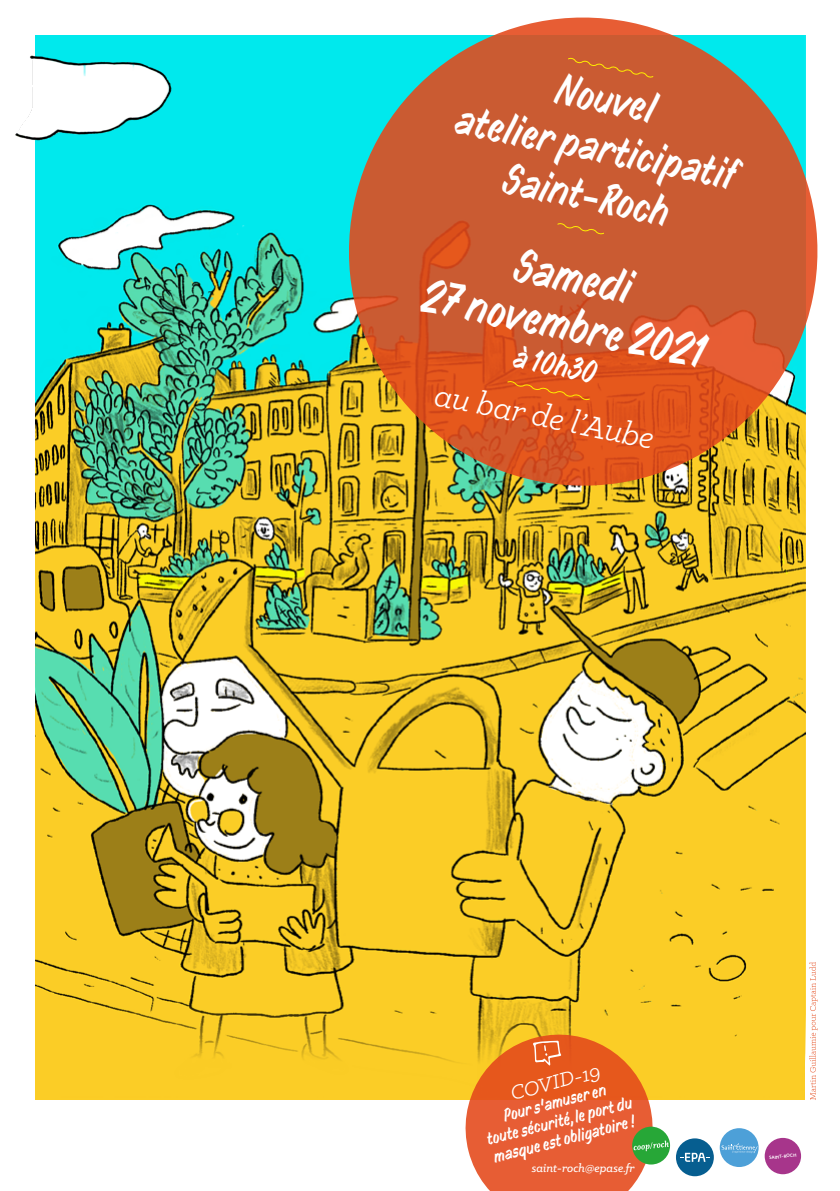
<style>
.page{position:relative;width:840px;height:1191px;background:#fff}
.page>*{position:absolute;margin:0;border:0;box-sizing:border-box;transform-origin:0 0}
.t1{font:41.8px/48.4px "Jaakko";color:#fff;text-align:center;scale:.96 1}
.t2{font:38.6px/49.2px "Jaakko";color:#fff;text-align:center;scale:.96 1}
.t3{font:italic 34px "Klinic Slab";color:#fff}
.t4{font:28.2px "Jaakko";color:#fff;scale:.96 1}
.t5{font:italic 22.2px "Klinic Slab";color:#fff}
.t6{font:15.8px/19px "Jaakko";color:#fff;text-align:center;scale:.96 1}
.t7{font:italic 500 12.4px "Klinic Slab";color:#fff}
.t8{font:700 4.6px "High Tide";color:#fff}
</style>
<div class="page">
<img style="left:35px;top:36px;width:770px;height:1061px">
<img style="left:15px;top:35px;width:167px;height:125px">
<svg style="left:328px;top:17px;width:490px;height:490px;background:#bb794a"></svg>
<svg style="left:564px;top:58px;width:90px;height:20px;background:#cc622f"></svg>
<svg style="left:553px;top:223px;width:52px;height:12px"></svg>
<svg style="left:503px;top:381px;width:87px;height:20px;background:#e45d1a"></svg>
<svg style="left:809px;top:962px;width:8px;height:138px"></svg>
<div style="left:764px;top:1137px;width:36px;height:37px;background:#a7358b;border-radius:50%"></div>
<svg style="left:455px;top:1024px;width:213px;height:167px;background:#e6823c"></svg>
<div style="left:719px;top:1128px;width:39px;height:39px;background:#4da0d8;border-radius:50%"></div>
<svg style="left:721px;top:1143px;width:36px;height:10px"></svg>
<div style="left:675px;top:1138px;width:38px;height:38px;background:#065e90;border-radius:50%"></div>
<svg style="left:680px;top:1152px;width:29px;height:9px"></svg>
<h2 class="t2" style="left:472px;top:45px;width:297px;rotate:12deg">Nouvel<br>atelier participatif<br>Saint-Roch</h2>
<h1 class="t1" style="left:437px;top:223px;width:301px;rotate:12deg">Samedi<br>27 novembre 2021</h1>
<h3 class="t4" style="left:517px;top:337px;width:88px;rotate:11deg">à 10h30</h3>
<h3 class="t3" style="left:439px;top:372px;width:225px;rotate:12deg">au bar de l’Aube</h3>
<h3 class="t5" style="left:507px;top:1079px;width:93px;rotate:-14deg">COVID-19</h3>
<p class="t6" style="left:479px;top:1112px;width:157px;rotate:-15deg">Pour s’amuser en<br>toute sécurité, le port du masque est obligatoire !</p>
<p class="t7" style="left:531px;top:1160px;width:104px">saint-roch@epase.fr</p>
<p class="t8" style="left:768px;top:1155px;width:29px;rotate:-7deg">Saint-Roch</p>
</div>
